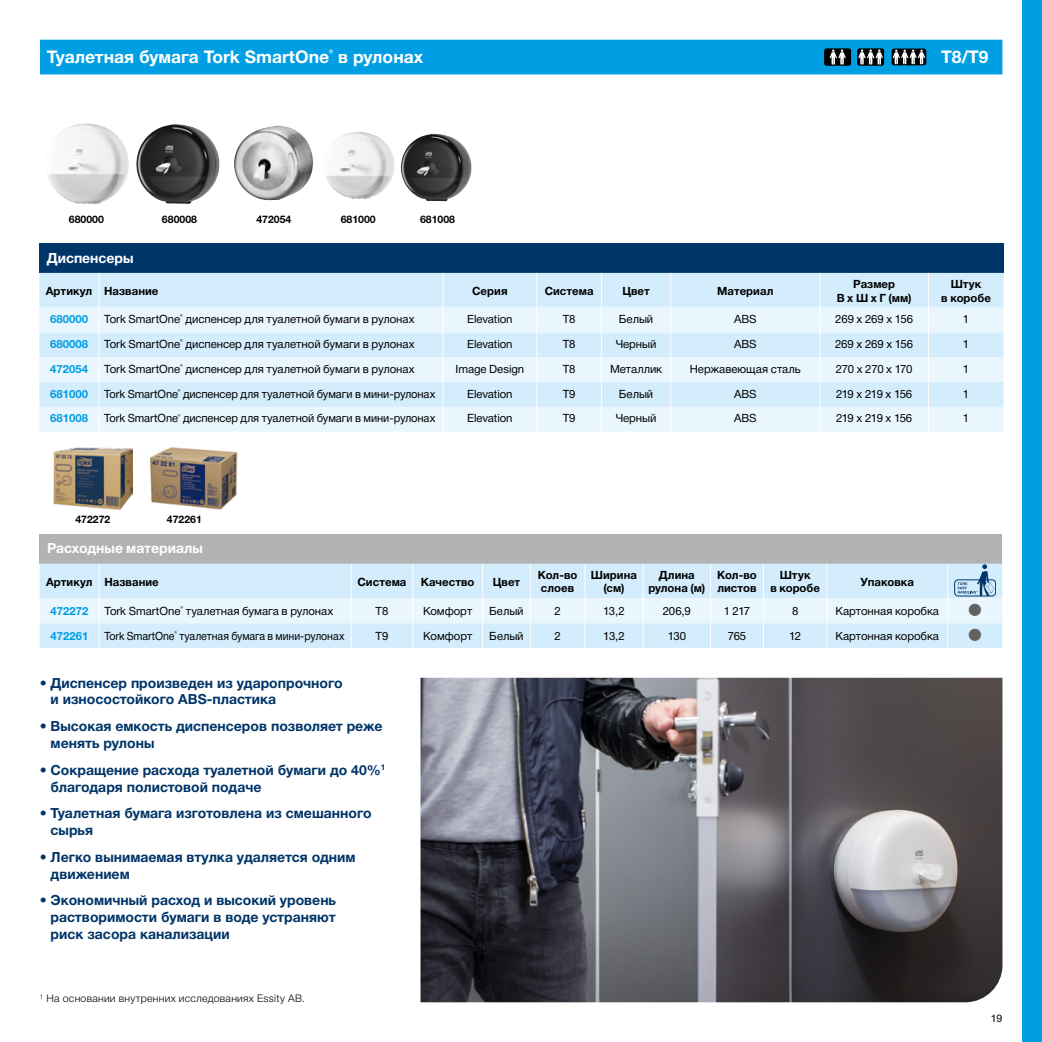
<style>
.page{position:relative;width:1042px;height:1042px;background:#fff}
.page>*{position:absolute;margin:0;border:0;box-sizing:border-box;transform-origin:0 0}
.t1{font:34.12px "Helvetica Neue Cyr";color:#626261}
.t2{font:700 17.5px "Helvetica Neue Cyr";color:#fff}
.t3{font:700 14px/16.8px "Helvetica Neue Cyr";color:#003569}
.t4{font:700 14px "Helvetica Neue Cyr";color:#fff}
.t5{font:11.38px "Helvetica Neue Cyr";letter-spacing:-.005em;color:#000}
.t6{font:700 11.38px/13.7px "Helvetica Neue Cyr";color:#000;text-align:center}
.t7{font:700 11.38px "Helvetica Neue Cyr";color:#009ee3}
.t8{font:11.38px "Helvetica Neue Cyr";letter-spacing:-.005em;color:#000;scale:.93 1}
.t9{font:11.38px "Helvetica Neue Cyr";letter-spacing:-.045em;color:#000}
.t10{font:11.38px "Helvetica Neue Cyr";letter-spacing:-.03em;color:#000}
.t11{font:300 10.5px "Helvetica Neue Cyr";letter-spacing:.025em;color:#000}
.t12{font:700 10.5px "Helvetica Neue Cyr";color:#000}
.t13{font:10.5px "Helvetica Neue Cyr";color:#000}
</style>
<div class="page">
<img style="left:150px;top:447px;width:89px;height:63px">
<div style="left:40px;top:534px;width:962px;height:30px;background:#b1b2b3"></div>
<svg style="left:40px;top:564px;width:962px;height:84px"></svg>
<div style="left:40px;top:40px;width:962px;height:34px;background:#009ee3"></div>
<div style="left:1022px;top:0;width:20px;height:1042px;background:#009ee3"></div>
<img style="left:234px;top:126px;width:79px;height:74px">
<img style="left:47px;top:123px;width:82px;height:81px">
<img style="left:136px;top:124px;width:84px;height:80px">
<img style="left:326px;top:132px;width:69px;height:67px">
<img style="left:400px;top:134px;width:72px;height:67px">
<div style="left:39px;top:243px;width:964px;height:30px;background:#003569"></div>
<div style="left:39px;top:273px;width:964px;height:35px;background:#d4edfc"></div>
<svg style="left:39px;top:308px;width:964px;height:124px;fill:#eaf6fe"></svg>
<hr style="left:99px;top:273px;width:1px;height:35px;background:#fff">
<hr style="left:443px;top:273px;width:1px;height:35px;background:#fff">
<hr style="left:536px;top:273px;width:1px;height:35px;background:#fff">
<hr style="left:601px;top:273px;width:1px;height:35px;background:#fff">
<hr style="left:670px;top:273px;width:1px;height:35px;background:#fff">
<hr style="left:819px;top:273px;width:1px;height:35px;background:#fff">
<hr style="left:928px;top:273px;width:1px;height:35px;background:#fff">
<svg style="left:99px;top:308px;width:1px;height:124px"></svg>
<svg style="left:443px;top:308px;width:1px;height:124px"></svg>
<svg style="left:536px;top:308px;width:1px;height:124px"></svg>
<svg style="left:601px;top:308px;width:1px;height:124px"></svg>
<svg style="left:670px;top:308px;width:1px;height:124px"></svg>
<svg style="left:819px;top:308px;width:1px;height:124px"></svg>
<svg style="left:928px;top:308px;width:1px;height:124px"></svg>
<img style="left:54px;top:447px;width:78px;height:63px">
<img style="left:420px;top:678px;width:582px;height:324px">
<h2 class="t2" style="left:47px;top:47px;width:378px">Туалетная бумага Tork SmartOne<sup>®</sup> в рулонах</h2>
<h2 class="t2" style="left:941px;top:47px;width:49px">T8/T9</h2>
<p class="t12" style="left:69px;top:214px;width:37px">680000</p>
<p class="t12" style="left:162px;top:214px;width:37px">680008</p>
<p class="t12" style="left:256px;top:214px;width:37px">472054</p>
<p class="t12" style="left:341px;top:214px;width:37px">681000</p>
<p class="t12" style="left:420px;top:214px;width:37px">681008</p>
<p class="t4" style="left:47px;top:250px;width:88px">Диспенсеры</p>
<p class="t6" style="left:46px;top:284px;width:114px">Артикул Название</p>
<p class="t6" style="left:472px;top:284px;width:37px">Серия</p>
<p class="t6" style="left:545px;top:284px;width:50px">Система</p>
<p class="t6" style="left:622px;top:284px;width:29px">Цвет</p>
<p class="t6" style="left:717px;top:284px;width:58px">Материал</p>
<p class="t6" style="left:836px;top:277px;width:76px">Размер<br>В x Ш x Г (мм)</p>
<p class="t6" style="left:941px;top:277px;width:51px">Штук<br>в коробе</p>
<p class="t7" style="left:50px;top:313px;width:39px">680000</p>
<p class="t5" style="left:104px;top:313px;width:312px">Tork SmartOne<sup>®</sup> диспенсер для туалетной бумаги в рулонах</p>
<p class="t5" style="left:467px;top:313px;width:47px">Elevation</p>
<p class="t5" style="left:563px;top:313px;width:14px">T8</p>
<p class="t5" style="left:619px;top:313px;width:36px">Белый</p>
<p class="t5" style="left:734px;top:313px;width:24px">ABS</p>
<p class="t5" style="left:835px;top:313px;width:79px">269 x 269 x 156</p>
<p class="t5" style="left:963px;top:313px;width:8px">1</p>
<p class="t7" style="left:50px;top:338px;width:39px">680008</p>
<p class="t5" style="left:104px;top:338px;width:312px">Tork SmartOne<sup>®</sup> диспенсер для туалетной бумаги в рулонах</p>
<p class="t5" style="left:467px;top:338px;width:47px">Elevation</p>
<p class="t5" style="left:563px;top:338px;width:14px">T8</p>
<p class="t5" style="left:616px;top:338px;width:42px">Черный</p>
<p class="t5" style="left:734px;top:338px;width:24px">ABS</p>
<p class="t5" style="left:835px;top:338px;width:79px">269 x 269 x 156</p>
<p class="t5" style="left:963px;top:338px;width:8px">1</p>
<p class="t7" style="left:50px;top:362px;width:39px">472054</p>
<p class="t5" style="left:104px;top:363px;width:312px">Tork SmartOne<sup>®</sup> диспенсер для туалетной бумаги в рулонах</p>
<p class="t5" style="left:455px;top:363px;width:70px">Image Design</p>
<p class="t5" style="left:563px;top:363px;width:14px">T8</p>
<p class="t5" style="left:610px;top:363px;width:54px">Металлик</p>
<p class="t5" style="left:690px;top:363px;width:112px">Нержавеющая сталь</p>
<p class="t10" style="left:836px;top:363px;width:78px">270 x 270 x 170</p>
<p class="t5" style="left:963px;top:363px;width:8px">1</p>
<p class="t7" style="left:50px;top:387px;width:39px">681000</p>
<p class="t5" style="left:104px;top:387px;width:333px">Tork SmartOne<sup>®</sup> диспенсер для туалетной бумаги в мини-рулонах</p>
<p class="t5" style="left:467px;top:387px;width:47px">Elevation</p>
<p class="t5" style="left:563px;top:387px;width:14px">T9</p>
<p class="t5" style="left:619px;top:387px;width:36px">Белый</p>
<p class="t5" style="left:734px;top:387px;width:24px">ABS</p>
<p class="t9" style="left:836px;top:387px;width:78px">219 x 219 x 156</p>
<p class="t5" style="left:963px;top:387px;width:8px">1</p>
<p class="t7" style="left:50px;top:412px;width:39px">681008</p>
<p class="t5" style="left:104px;top:412px;width:333px">Tork SmartOne<sup>®</sup> диспенсер для туалетной бумаги в мини-рулонах</p>
<p class="t5" style="left:467px;top:412px;width:47px">Elevation</p>
<p class="t5" style="left:563px;top:412px;width:14px">T9</p>
<p class="t5" style="left:616px;top:412px;width:42px">Черный</p>
<p class="t5" style="left:734px;top:412px;width:24px">ABS</p>
<p class="t9" style="left:836px;top:412px;width:78px">219 x 219 x 156</p>
<p class="t5" style="left:963px;top:412px;width:8px">1</p>
<p class="t12" style="left:75px;top:513px;width:37px">472272</p>
<p class="t12" style="left:167px;top:513px;width:37px">472261</p>
<p class="t4" style="left:47px;top:541px;width:157px">Расходные материалы</p>
<p class="t6" style="left:46px;top:575px;width:114px">Артикул Название</p>
<p class="t6" style="left:357px;top:575px;width:50px">Система</p>
<p class="t6" style="left:421px;top:575px;width:55px">Качество</p>
<p class="t6" style="left:493px;top:575px;width:29px">Цвет</p>
<p class="t6" style="left:538px;top:568px;width:41px;text-align:left">Кол-во слоев</p>
<p class="t6" style="left:591px;top:568px;width:48px">Ширина (см)</p>
<p class="t6" style="left:648px;top:568px;width:58px">Длина рулона (м)</p>
<p class="t6" style="left:717px;top:568px;width:41px;text-align:left">Кол-во листов</p>
<p class="t6" style="left:770px;top:568px;width:51px">Штук<br>в коробе</p>
<p class="t6" style="left:860px;top:575px;width:55px">Упаковка</p>
<p class="t7" style="left:50px;top:604px;width:39px">472272</p>
<p class="t5" style="left:104px;top:604px;width:230px">Tork SmartOne<sup>®</sup> туалетная бумага в рулонах</p>
<p class="t5" style="left:376px;top:604px;width:14px">T8</p>
<p class="t5" style="left:423px;top:604px;width:51px">Комфорт</p>
<p class="t5" style="left:489px;top:604px;width:36px">Белый</p>
<p class="t5" style="left:554px;top:604px;width:8px">2</p>
<p class="t5" style="left:603px;top:604px;width:23px">13,2</p>
<p class="t5" style="left:663px;top:604px;width:30px">206,9</p>
<p class="t5" style="left:724px;top:604px;width:28px">1 217</p>
<p class="t5" style="left:792px;top:604px;width:8px">8</p>
<p class="t5" style="left:835px;top:604px;width:105px">Картонная коробка</p>
<h1 class="t1" style="left:966px;top:591px;width:19px">•</h1>
<p class="t7" style="left:50px;top:629px;width:39px">472261</p>
<p class="t8" style="left:104px;top:629px;width:260px">Tork SmartOne<sup>®</sup> туалетная бумага в мини-рулонах</p>
<p class="t5" style="left:376px;top:629px;width:14px">T9</p>
<p class="t5" style="left:423px;top:629px;width:51px">Комфорт</p>
<p class="t5" style="left:489px;top:629px;width:36px">Белый</p>
<p class="t5" style="left:554px;top:629px;width:8px">2</p>
<p class="t5" style="left:603px;top:629px;width:23px">13,2</p>
<p class="t5" style="left:668px;top:629px;width:20px">130</p>
<p class="t5" style="left:728px;top:629px;width:20px">765</p>
<p class="t5" style="left:789px;top:629px;width:13px">12</p>
<p class="t5" style="left:835px;top:629px;width:105px">Картонная коробка</p>
<h1 class="t1" style="left:966px;top:616px;width:19px">•</h1>
<p class="t3" style="left:51px;top:674px;width:294px;text-indent:-11px">• Диспенсер произведен из ударопрочного и износостойкого ABS-пластика</p>
<p class="t3" style="left:51px;top:718px;width:333px;text-indent:-11px">• Высокая емкость диспенсеров позволяет реже менять рулоны</p>
<p class="t3" style="left:51px;top:761px;width:336px;text-indent:-11px">• Сокращение расхода туалетной бумаги до 40%<sup>1 </sup>благодаря полистовой подаче</p>
<p class="t3" style="left:51px;top:805px;width:322px;text-indent:-11px">• Туалетная бумага изготовлена из смешанного сырья</p>
<p class="t3" style="left:51px;top:848px;width:306px;text-indent:-11px">• Легко вынимаемая втулка удаляется одним движением</p>
<p class="t3" style="left:51px;top:892px;width:287px;text-align:justify;text-indent:-11px">• Экономичный расход и высокий уровень растворимости бумаги в воде устраняют риск засора канализации</p>
<p class="t11" style="left:40px;top:993px;width:266px"><sup>1</sup> На основании внутренних исследованиях Essity AB.</p>
<p class="t13" style="left:991px;top:1012px;width:13px">19</p>
</div>
